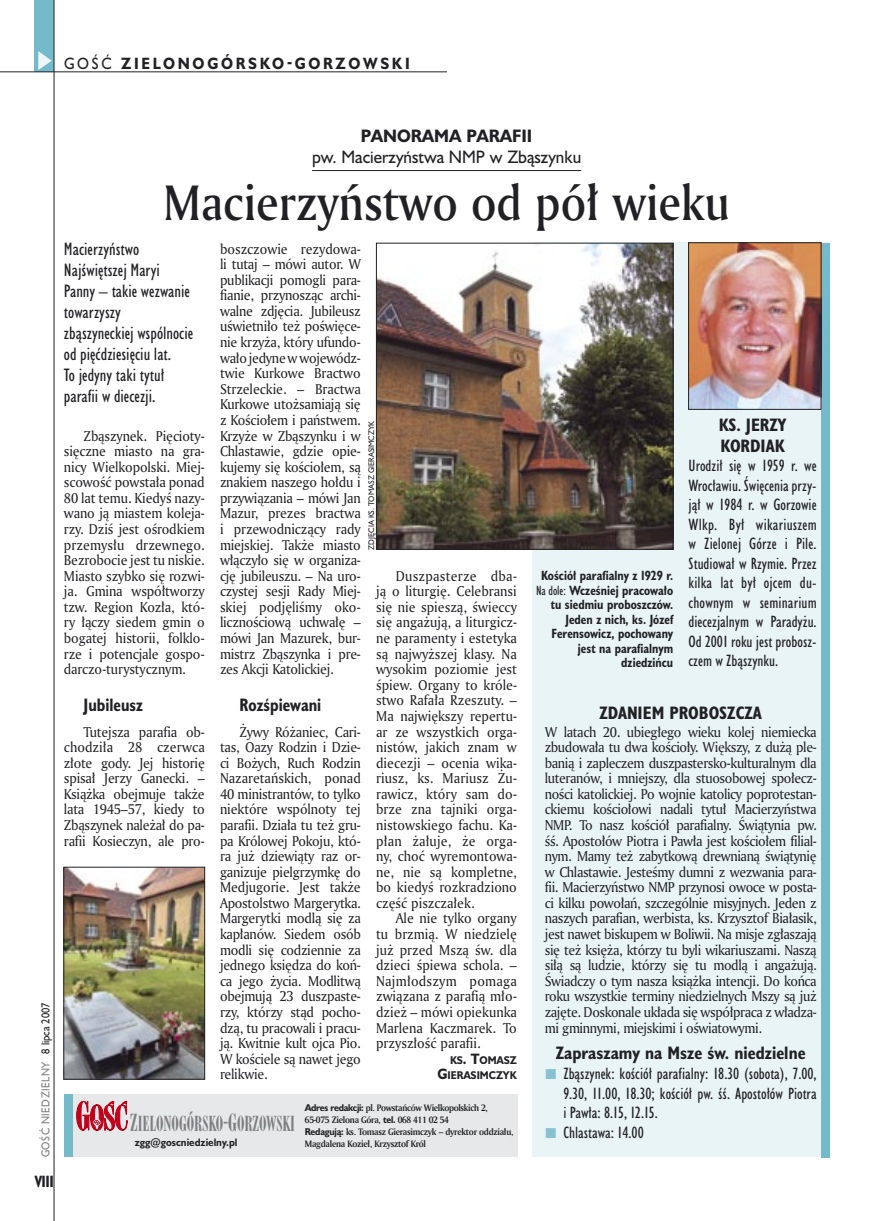
<style>
.page{position:relative;width:872px;height:1221px;background:#fff}
.page>*{position:absolute;margin:0;border:0;box-sizing:border-box;transform-origin:0 0}
._05a_tytyl_AmMd_32_pt{font:48px "Amerigo Md PL";color:#212125;scale:.9 1}
._05a_tytyl_AmMd_48_pt{font:19.95px "Modern 735 PL";color:#7f7f83;scale:.9 1}
._06-4_lead_lokal_HuCn_11_pt{font:16.5px/21px "Humanst 521 Cn PL";color:#212125}
._04-2_tytul_ramki{font:700 16.5px/21px "Humanst 521 Cn PL";color:#212125}
._04-3_nadtytul_lokal{font:16.5px/21px "Humanst 521 PL";color:#212125;text-align:center;scale:.94 1}
._04_srodtytul_HuCB_11_pt{font:700 16.5px "Humanst 521 Cn PL";color:#212125;scale:.94 1}
._03-2_body_do_ramki{font:15px/19.5px "Humanst 521 Cn PL";color:#212125;text-align:justify}
._15a_temat_lewo{font:700 15px "Humanst 521 PL";letter-spacing:.2em;color:#212125;scale:.9 1}
._16_pagina_lewa{font:700 15px "Humanst 521 Cn PL";color:#212125;scale:.94 1}
._01_body_tekst{font:13.8px/15.6px "Amerigo PL";letter-spacing:-.02em;color:#212125;text-align:justify;scale:.94 1}
._03-4_body_liturgii{font:13.8px/15.6px "Amerigo PL";letter-spacing:-.03em;color:#212125;text-align:justify;scale:.94 1}
._09_podpis_zdjecia_HuCnB{font:700 12.3px/14.4px "Humanst 521 Cn PL";color:#212125;text-align:right;scale:.94 1}
._18a_data_lewa_GOSC{font:10.5px "Humanst 521 PL";letter-spacing:.05em;color:#7f7f83;scale:.9 1}
._18_data_lewa{font:10.5px "Humanst 521 PL";color:#212125;scale:.9 1}
._12a_autor_na_koncu_HuBd{font:700 10.35px/15.6px "Humanst 521 PL";color:#212125;text-align:right;scale:.9 1}
._20a_stopka_adres{font:700 9.9px "Humanst 521 PL";color:#212125;scale:.94 1}
._20b_stopka_dzial{font:700 9px "Amerigo PL";letter-spacing:-.03em;color:#212125;scale:.94 1}
._09a_autor_zdjecia_Hu_5_pt{font:7.5px "Humanst 521 PL";color:#212125;scale:.94 1}
.s1{font-weight:400}
.s2{font-weight:700}
.s3{font-size:13.8px}
.s4{font-family:"Humanst 521 PL"}
.s5{font-size:22.8px}
</style>
<div class="page">
<div style="left:35px;top:0;width:19px;height:72px;background:#75baca"></div>
<svg style="left:38px;top:51px;width:14px;height:19px"></svg>
<hr style="left:54px;top:0;width:1px;height:1220px;background:#212125">
<hr style="left:0;top:72px;width:447px;height:1px;background:#212125">
<div style="left:532px;top:242px;width:296px;height:914px;background:#e9f4f6"></div>
<img style="left:378px;top:245px;width:293px;height:302px">
<div style="left:376px;top:243px;width:297px;height:306px;border:1px solid #212125"></div>
<div style="left:821px;top:243px;width:8px;height:913px;background:#75baca"></div>
<img style="left:690px;top:244px;width:129px;height:163px">
<div style="left:688px;top:242px;width:133px;height:167px;border:1px solid #212125"></div>
<div style="left:64px;top:1094px;width:453px;height:62px;background:#e7e8e9"></div>
<div style="left:64px;top:1094px;width:8px;height:62px;background:#75baca"></div>
<svg style="left:76px;top:1101px;width:52px;height:29px"></svg>
<hr style="left:312px;top:170px;width:269px;height:1px;background:#212125">
<img style="left:66px;top:868px;width:137px;height:209px">
<div style="left:64px;top:866px;width:141px;height:213px;border:1px solid #212125"></div>
<p class="_15a_temat_lewo" style="left:64px;top:53px;width:385px"><span class="s1">GOŚĆ</span> ZIELONOGÓRSKO-GORZOWSKI</p>
<p class="_18_data_lewa" style="left:38px;top:1053px;width:58px;rotate:-90deg">8 lipca 2007</p>
<p class="_18a_data_lewa_GOSC" style="left:38px;top:1157px;width:108px;rotate:-90deg">GOŚĆ NIEDZIELNY</p>
<p class="_16_pagina_lewa" style="left:35px;top:1170px;width:22px">VIII</p>
<p class="_04-3_nadtytul_lokal" style="left:312px;top:125px;width:288px"><span class="s2">PANORAMA PARAFII<br></span>pw. Macierzyństwa NMP w Zbąszynku</p>
<p class="_05a_tytyl_AmMd_32_pt" style="left:164px;top:170px;width:630px">Macierzyństwo od pół wieku</p>
<p class="_06-4_lead_lokal_HuCn_11_pt" style="left:64px;top:238px;width:131px">Macierzyństwo<br>Najświętszej Maryi<br>Panny – takie wezwanie towarzyszy zbąszyneckiej wspólnocie od pięćdziesięciu lat.<br>To jedyny taki tytuł parafii w diecezji.</p>
<p class="_01_body_tekst" style="left:64px;top:427px;width:151px;text-indent:20px">Zbąszynek. Pięcioty&shy;sięczne miasto na gra&shy;nicy Wielkopolski. Miej&shy;scowość powstała ponad 80 lat temu. Kiedyś nazy&shy;wano ją miastem koleja&shy;rzy. Dziś jest ośrodkiem przemysłu drzewnego.<br>Bezrobocie jest tu niskie.<br>Miasto szybko się rozwi&shy;ja. Gmina współtworzy tzw. Region Kozła, któ&shy;ry łączy siedem gmin o bogatej historii, folklo&shy;rze i potencjale gospo&shy;darczo-turystycznym.</p>
<p class="_04_srodtytul_HuCB_11_pt" style="left:83px;top:693px;width:65px">Jubileusz</p>
<p class="_01_body_tekst" style="left:64px;top:723px;width:151px;text-indent:20px">Tutejsza parafia ob&shy;chodziła 28 czerwca złote gody. Jej historię spisał Jerzy Ganecki. – Książka obejmuje także lata 1945–57, kiedy to Zbąszynek należał do pa&shy;rafii Kosieczyn, ale pro-</p>
<p class="_01_body_tekst" style="left:220px;top:240px;width:151px">boszczowie rezydowa&shy;li tutaj – mówi autor. W publikacji pomogli para&shy;fianie, przynosząc archi&shy;walne zdjęcia. Jubileusz uświetniło też poświęce&shy;nie krzyża, który ufundo&shy;wało jedyne w wojewódz&shy;twie Kurkowe Bractwo Strzeleckie. – Bractwa Kurkowe utożsamiają się z Kościołem i państwem.<br>Krzyże w Zbąszynku i w Chlastawie, gdzie opie&shy;kujemy się kościołem, są znakiem naszego hołdu i przywiązania – mówi Jan Mazur, prezes bractwa i przewodniczący rady miejskiej. Także miasto włączyło się w organiza&shy;cję jubileuszu. – Na uro&shy;czystej sesji Rady Miej&shy;skiej podjęliśmy oko&shy;licznościową uchwałę – mówi Jan Mazurek, bur&shy;mistrz Zbąszynka i pre&shy;zes Akcji Katolickiej.</p>
<p class="_04_srodtytul_HuCB_11_pt" style="left:240px;top:693px;width:88px">Rozśpiewani</p>
<p class="_01_body_tekst" style="left:220px;top:723px;width:151px;text-indent:20px">Żywy Różaniec, Cari&shy;tas, Oazy Rodzin i Dzie&shy;ci Bożych, Ruch Rodzin Nazaretańskich, ponad 40 ministrantów, to tylko niektóre wspólnoty tej parafii. Działa tu też gru&shy;pa Królowej Pokoju, któ&shy;ra już dziewiąty raz or&shy;ganizuje pielgrzymkę do Medjugorie. Jest także Apostolstwo Margerytka.<br>Margerytki modlą się za kapłanów. Siedem osób modli się codziennie za jednego księdza do koń&shy;ca jego życia. Modlitwą obejmują 23 duszpaste&shy;rzy, którzy stąd pocho&shy;dzą, tu pracowali i pracu&shy;ją. Kwitnie kult ojca Pio.<br>W kościele są nawet jego relikwie.</p>
<p class="_09a_autor_zdjecia_Hu_5_pt" style="left:366px;top:549px;width:138px;rotate:-90deg">ZDJĘCIA KS. TOMASZ GIERASIMCZYK</p>
<p class="_01_body_tekst" style="left:376px;top:567px;width:151px;text-indent:20px">Duszpasterze dba&shy;ją o liturgię. Celebransi się nie spieszą, świeccy się angażują, a liturgicz&shy;ne paramenty i estetyka są najwyższej klasy. Na wysokim poziomie jest śpiew. Organy to króle&shy;stwo Rafała Rzeszuty. – Ma największy repertu&shy;ar ze wszystkich orga&shy;nistów, jakich znam w diecezji – ocenia wika&shy;riusz, ks. Mariusz Żu&shy;rawicz, który sam do&shy;brze zna tajniki orga&shy;nistowskiego fachu. Ka&shy;płan żałuje, że orga&shy;ny, choć wyremontowa&shy;ne, nie są kompletne, bo kiedyś rozkradziono część piszczałek.</p>
<p class="_01_body_tekst" style="left:376px;top:910px;width:151px;text-indent:20px">Ale nie tylko organy tu brzmią. W niedzielę już przed Mszą św. dla dzieci śpiewa schola. – Najmłodszym pomaga związana z parafią mło&shy;dzież – mówi opiekunka Marlena Kaczmarek. To przyszłość parafii.</p>
<p class="_12a_autor_na_koncu_HuBd" style="left:437px;top:1051px;width:90px">KS<span class="s3">. T</span>OMASZ<br><span class="s3">G</span>IERASIMCZYK</p>
<p class="_20b_stopka_dzial" style="left:305px;top:1101px;width:196px"><span class="s4">Adres redakcji:</span> pl. Powstańców Wielkopolskich 2,</p>
<p class="_20b_stopka_dzial" style="left:305px;top:1113px;width:155px">65-075 Zielona Góra, <span class="s4">tel.</span> 068 411 02 54</p>
<p class="_20b_stopka_dzial" style="left:305px;top:1125px;width:223px"><span class="s4">Redagują:</span> ks. Tomasz Gierasimczyk – dyrektor oddziału,</p>
<p class="_05a_tytyl_AmMd_48_pt" style="left:130px;top:1110px;width:185px"><span class="s5">Z</span>IELONOGÓRSKO-<span class="s5">G</span>ORZOWSKI</p>
<p class="_20a_stopka_adres" style="left:135px;top:1135px;width:111px">zgg@goscniedzielny.pl</p>
<p class="_20b_stopka_dzial" style="left:305px;top:1137px;width:130px">Magdalena Kozieł, Krzysztof Król</p>
<p class="_09_podpis_zdjecia_HuCnB" style="left:541px;top:568px;width:142px">Kościół parafialny z 1929 r.</p>
<p class="_09_podpis_zdjecia_HuCnB" style="left:536px;top:582px;width:147px"><span class="s1">Na dole:</span> Wcześniej pracowało tu siedmiu proboszczów.<br>Jeden z nich, ks. Józef<br>Ferensowicz, pochowany jest na parafialnym dziedzińcu</p>
<p class="_04-2_tytul_ramki" style="left:719px;top:413px;width:69px">KS. JERZY<br>KORDIAK</p>
<p class="_03-2_body_do_ramki" style="left:688px;top:455px;width:130px">Urodził się w 1959 r. we Wrocławiu. Święcenia przy&shy;jął w 1984 r. w Gorzowie Wlkp. Był wikariuszem w Zielonej Górze i Pile.<br>Studiował w Rzymie. Przez kilka lat był ojcem du&shy;chownym w seminarium diecezjalnym w Paradyżu.<br>Od 2001 roku jest probosz&shy;czem w Zbąszynku.</p>
<p class="_04-2_tytul_ramki" style="left:599px;top:701px;width:164px">ZDANIEM PROBOSZCZA</p>
<p class="_03-4_body_liturgii" style="left:545px;top:723px;width:291px">W latach 20. ubiegłego wieku kolej niemiecka zbudowała tu dwa kościoły. Większy, z dużą ple&shy;banią i zapleczem duszpastersko-kulturalnym dla luteranów, i mniejszy, dla stuosobowej społecz&shy;ności katolickiej. Po wojnie katolicy poprotestan&shy;ckiemu kościołowi nadali tytuł Macierzyństwa NMP. To nasz kościół parafialny. Świątynia pw. śś. Apostołów Piotra i Pawła jest kościołem filial&shy;nym. Mamy też zabytkową drewnianą świątynię w Chlastawie. Jesteśmy dumni z wezwania para&shy;fii. Macierzyństwo NMP przynosi owoce w posta&shy;ci kilku powołań, szczególnie misyjnych. Jeden z naszych parafian, werbista, ks. Krzysztof Białasik, jest nawet biskupem w Boliwii. Na misje zgłaszają się też księża, którzy tu byli wikariuszami. Naszą siłą są ludzie, którzy się tu modlą i angażują.<br>Świadczy o tym nasza książka intencji. Do końca roku wszystkie terminy niedzielnych Mszy są już zajęte. Doskonale układa się współpraca z władza&shy;mi gminnymi, miejskimi i oświatowymi.</p>
<p class="_04-2_tytul_ramki" style="left:556px;top:1042px;width:251px">Zapraszamy na Msze św. niedzielne</p>
<p class="_03-2_body_do_ramki" style="left:563px;top:1063px;width:255px">Zbąszynek: kościół parafialny: 18.30 (sobota), 7.00, 9.30, 11.00, 18.30; kościół pw. śś. Apostołów Piotra i Pawła: 8.15, 12.15.</p>
<p class="_03-2_body_do_ramki" style="left:563px;top:1122px;width:82px">Chlastawa: 14.00</p>
</div>
